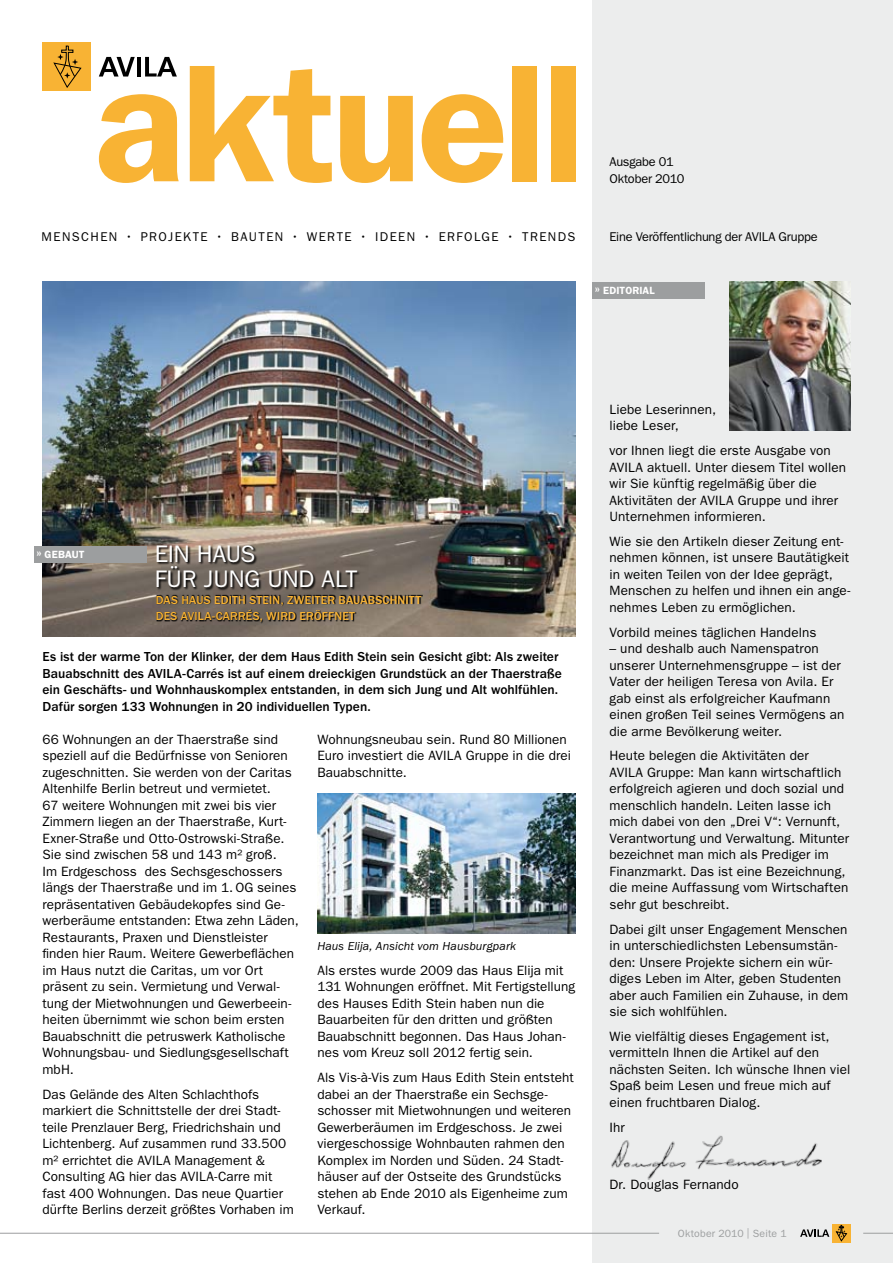
<style>
.page{position:relative;width:893px;height:1263px;background:#fff}
.page>*{position:absolute;margin:0;border:0;box-sizing:border-box;transform-origin:0 0}
.t1{font:600 168px "ITC Franklin Gothic Std";letter-spacing:-.03em;color:#f8b334}
.t2{font:24px/24.8px "ITC Franklin Gothic Std";color:#fff}
.t3{font:13.5px/16.5px "ITC Franklin Gothic Std";letter-spacing:.005em;color:#000}
.t4{font:500 13.5px/16.5px "ITC Franklin Gothic Std";color:#000}
.t5{font:12.75px/16.5px "ITC Franklin Gothic Std";letter-spacing:-.015em;color:#000}
.t6{font:500 12px/16.5px "ITC Franklin Gothic Std";letter-spacing:.015em;color:#f8b334}
.t7{font:italic 12px "ITC Franklin Gothic Std";letter-spacing:.01em;color:#000}
.t8{font:10.5px "ITC Franklin Gothic Std";letter-spacing:.015em;color:#9c9e9f}
.t9{font:600 10.5px "ITC Franklin Gothic Std";letter-spacing:.01em;color:#fff}
.s1{font-size:15px}
</style>
<div class="page">
<div style="left:592px;top:0;width:301px;height:1263px;background:#eceded"></div>
<img style="left:43px;top:282px;width:532px;height:355px">
<img style="left:730px;top:282px;width:121px;height:148px">
<svg style="left:157px;top:545px;width:203px;height:46px;background:#685f56"></svg>
<svg style="left:156px;top:595px;width:267px;height:29px;background:#60574e"></svg>
<img style="left:317px;top:793px;width:258px;height:141px">
<div style="left:592px;top:282px;width:113px;height:16px;background:#9c9e9f"></div>
<div style="left:34px;top:546px;width:112px;height:16px;background:#9c9e9f"></div>
<div style="left:43px;top:43px;width:48px;height:48px;background:#f8b334"></div>
<svg style="left:54px;top:46px;width:27px;height:42px"></svg>
<svg style="left:99px;top:57px;width:36px;height:20px"></svg>
<hr style="left:137px;top:57px;width:4px;height:20px;background:#000">
<svg style="left:145px;top:57px;width:32px;height:20px"></svg>
<img style="left:611px;top:1135px;width:211px;height:45px">
<svg style="left:800px;top:1229px;width:29px;height:8px"></svg>
<div style="left:832px;top:1224px;width:18px;height:18px;background:#f8b334"></div>
<svg style="left:836px;top:1225px;width:11px;height:16px"></svg>
<hr style="left:863px;top:1233px;width:30px;height:1px;background:#9c9e9f">
<hr style="left:0;top:1233px;width:659px;height:1px;background:#9c9e9f">
<h1 class="t1" style="left:94px;top:24px;width:493px">aktuell</h1>
<p class="t5" style="left:42px;top:228px;width:10px">MEN</p>
<p class="t5" style="left:72px;top:228px;width:28px">SCHEN</p>
<p class="t5" style="left:125px;top:228px;width:143px">• PROJEKTE • BAUTEN</p>
<p class="t5" style="left:291px;top:228px;width:37px">• WERTE</p>
<p class="t5" style="left:360px;top:228px;width:39px">• IDEEN</p>
<p class="t5" style="left:423px;top:228px;width:109px">• ER FOLGE • TREN</p>
<p class="t5" style="left:558px;top:228px;width:19px">DS</p>
<p class="t5" style="left:609px;top:154px;width:76px">Ausgabe 01<br>Oktober 2010</p>
<p class="t5" style="left:609px;top:228px;width:210px">Eine Veröffentlichung der AVILA Gruppe</p>
<p class="t9" style="left:595px;top:285px;width:62px"><span class="s1">»</span> EDITORIAL</p>
<p class="t9" style="left:36px;top:549px;width:50px"><span class="s1">»</span> GEBAUT</p>
<h2 class="t2" style="left:155px;top:542px;width:204px">Ein Haus<br>für Jung und Alt</h2>
<p class="t6" style="left:156px;top:591px;width:265px">Das Haus Edith Stein, zweiter Bauabschnitt des AVILA-Carrés, wird eröffnet</p>
<p class="t4" style="left:43px;top:649px;width:521px">Es ist der warme Ton der Klinker, der dem Haus Edith Stein sein Gesicht gibt: Als zweiter Bauabschnitt des AVILA-Carrés ist auf einem dreieckigen Grundstück an der Thaerstraße ein Geschäfts- und Wohnhauskomplex entstanden, in dem sich Jung und Alt wohlfühlen.<br>Dafür sorgen 133 Wohnungen in 20 individuellen Typen.</p>
<p class="t3" style="left:42px;top:731px;width:258px">66 Wohnungen an der Thaerstraße sind speziell auf die Bedürfnisse von Senioren zugeschnitten. Sie werden von der Caritas Altenhilfe Berlin betreut und vermietet.<br>67 weitere Wohnungen mit zwei bis vier Zimmern liegen an der Thaerstraße, Kurt-Exner-Straße und Otto-Ostrowski-Straße.<br>Sie sind zwischen 58 und 143 m² groß.<br>I m Erdgeschoss des Sechsgeschossers längs der Thaerstraße und im 1. OG seines repräsentativen Gebäudekopfes sind Ge&shy;werberäume entstanden: Etwa zehn Läden, Restaurants, Praxen und Dienstleister finden hier Raum. Weitere Gewerbeflächen im Haus nutzt die Caritas, um vor Ort präsent zu sein. Vermietung und Verwal&shy;tung der M ietwohnungen und Gewerbeein&shy;heiten übernimmt wie schon beim ersten Bauabschnitt die petruswerk Katholische Wohnungsbau- und Siedlungsgesellschaft mbH .</p>
<p class="t3" style="left:42px;top:1086px;width:253px">Das Gelände des Alten Schlachthofs markiert die Schnittstelle der drei Stadt&shy;teile Prenzlauer Berg, Friedrichshain und Lichtenberg. Auf zusammen rund 33.500 m² errichtet die AVILA Management &amp; Consulting AG hier das AVILA-Carre mit fast 400 Wohnungen. Das neue Quartier dürfte Berlins derzeit größtes Vorhaben im</p>
<p class="t3" style="left:317px;top:731px;width:255px">Wohnungsneubau sein. Rund 80 M illionen<br>Euro investiert die AVILA Gruppe in die drei<br>Bauabschnitte.</p>
<p class="t7" style="left:317px;top:939px;width:200px">Haus Elija, Ansicht vom Hausburgpark</p>
<p class="t3" style="left:317px;top:962px;width:259px">Als erstes wurde 2009 das Haus Elija mit 131 Wohnungen eröffnet. M it Fertigstellung des Hauses Edith Stein haben nun die Bauarbeiten für den dritten und größten Bauabschnitt begonnen. Das Haus Johan&shy;nes vom Kreuz soll 2012 fertig sein.</p>
<p class="t3" style="left:317px;top:1069px;width:258px">Als Vis-à-Vis zum H aus Edith Stein entsteht dabei an der Thaerstraße ein Sechsge&shy;schosser mit M ietwohnungen und weiteren Gewerberäumen im Erdgeschoss. Je zwei viergeschossige Wohnbauten rahmen den Komplex im Norden und Süden. 24 Stadt&shy;häuser auf der Ostseite des Grundstücks stehen ab Ende 2010 als Eigenheime zum Verkauf.</p>
<p class="t3" style="left:609px;top:401px;width:108px">Liebe Leserinnen, liebe Leser,</p>
<p class="t3" style="left:609px;top:442px;width:238px">vor I hnen liegt die erste Ausgabe von AVILA aktuell. Unter diesem Titel wollen wir Sie künftig regelmäßig über die Aktivitäten der AVILA Gruppe und ihrer Unternehmen informieren.</p>
<p class="t3" style="left:609px;top:533px;width:242px">Wie sie den Artikeln dieser Zeitung ent&shy;nehmen können, ist unsere Bautätigkeit in weiten Teilen von der Idee geprägt, Menschen zu helfen und ihnen ein ange&shy;nehmes Leben zu ermöglichen.</p>
<p class="t3" style="left:609px;top:624px;width:208px">Vorbild meines täglichen Handelns</p>
<p class="t3" style="left:609px;top:640px;width:237px">– und deshalb auch Namenspatron unserer Unternehmensgruppe – ist der Vater der heiligen Teresa von Avila. Er gab einst als erfolgreicher Kaufmann einen großen Teil seines Vermögens an die arme Bevölkerung weiter.</p>
<p class="t3" style="left:609px;top:747px;width:241px">H eute belegen die Aktivitäten der<br>AVILA Gruppe: Man kann wirtschaftlich erfolgreich agieren und doch sozial und menschlich handeln. Leiten lasse ich mich dabei von den „Drei V“: Vernunft, Verantwortung und Verwaltung. M itunter bezeichnet man mich als Prediger im Finanzmarkt. Das ist eine Bezeichnung, die meine Auffassung vom Wirtschaften sehr gut beschreibt.</p>
<p class="t3" style="left:609px;top:921px;width:240px">Dabei gilt unser Engagement Menschen in unterschiedlichsten Lebensumstän&shy;den: Unsere Projekte sichern ein wür&shy;diges Leben im Alter, geben Studenten aber auch Familien ein Zuhause, in dem sie sich wohlfühlen.</p>
<p class="t3" style="left:609px;top:1028px;width:242px">Wie vielfältig dieses Engagement ist, vermitteln I hnen die Artikel auf den nächsten Seiten. Ich wünsche I hnen viel Spaß beim Lesen und freue mich auf einen fruchtbaren Dialog.</p>
<p class="t3" style="left:609px;top:1119px;width:17px">Ihr</p>
<p class="t3" style="left:609px;top:1176px;width:131px">Dr. Douglas Fernando</p>
<p class="t8" style="left:678px;top:1227px;width:110px">Oktober 2010 | Seite 1</p>
</div>
